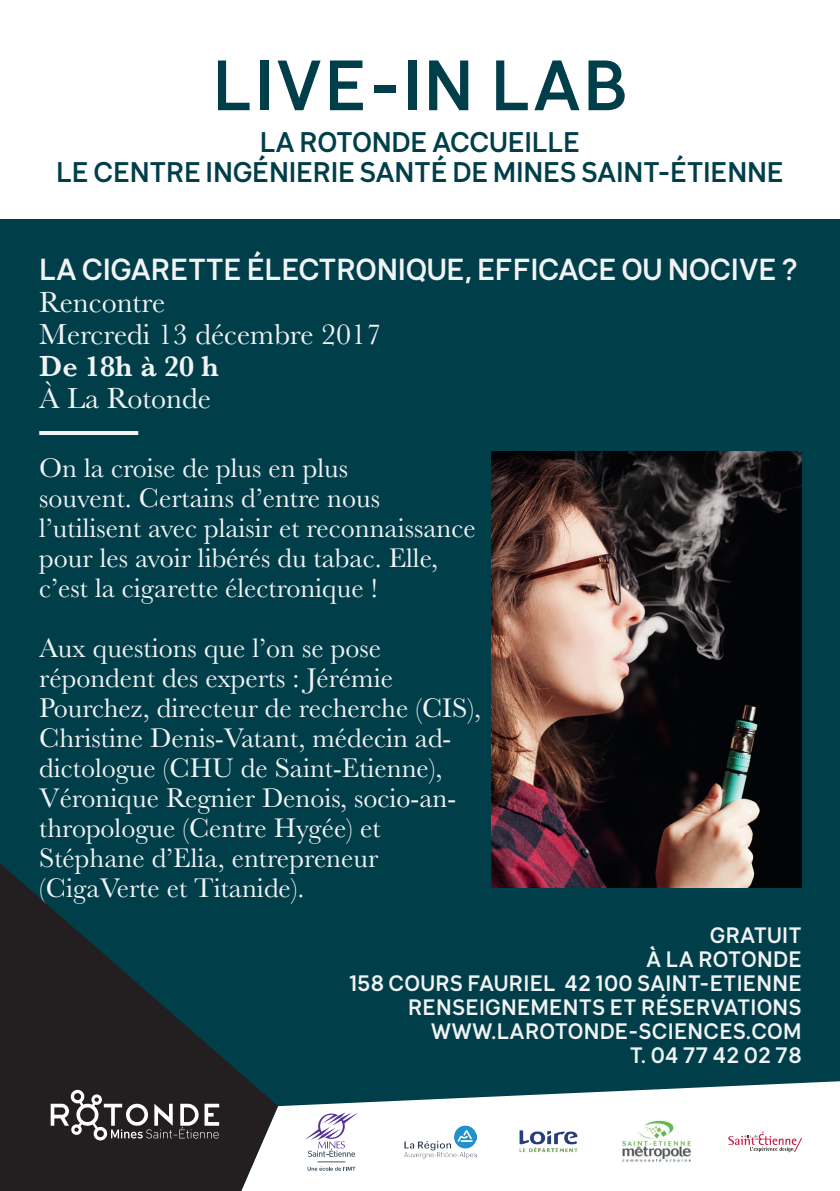
<style>
.page{position:relative;width:840px;height:1191px;background:#fff}
.page>*{position:absolute;margin:0;border:0;box-sizing:border-box;transform-origin:0 0}
.t1{font:500 70px "Klima";letter-spacing:.03em;color:#003e4a}
.t2{font:500 30px "Klima";letter-spacing:-.01em;color:#f2f3f4}
.t3{font:30px/32px "Baskerville";color:#f2f3f4}
.t4{font:600 30px "Baskerville";color:#f2f3f4}
.t5{font:28px/30px "Baskerville";color:#f2f3f4}
.t6{font:500 28px/30px "Klima";letter-spacing:-.01em;color:#003e4a;text-align:center}
.t7{font:500 22px/24px "Klima";letter-spacing:.01em;color:#f2f3f4;text-align:right}
</style>
<div class="page">
<div style="left:0;top:219px;width:839px;height:972px;background:#003e4a"></div>
<img style="left:491px;top:452px;width:310px;height:435px">
<hr style="left:39px;top:431px;width:99px;height:4px;background:#f2f3f4">
<svg style="left:278px;top:1081px;width:561px;height:110px;background:#d7e1e3"></svg>
<div style="left:297px;top:1107px;width:69px;height:69px;background:#fff"></div>
<svg style="left:305px;top:1112px;width:53px;height:58px"></svg>
<img style="left:403px;top:1125px;width:73px;height:33px">
<svg style="left:728px;top:1131px;width:73px;height:21px;background:#edd6db"></svg>
<img style="left:511px;top:1122px;width:74px;height:39px">
<img style="left:621px;top:1121px;width:70px;height:41px">
<svg style="left:0;top:863px;width:278px;height:328px;fill:#231f20"></svg>
<svg style="left:51px;top:1089px;width:168px;height:51px;background:#575354"></svg>
<h1 class="t1" style="left:212px;top:26px;width:416px">LIVE-IN LAB</h1>
<p class="t6" style="left:56px;top:124px;width:728px">LA ROTONDE ACCUEILLE<br>LE CENTRE INGÉNIERIE SANTÉ DE MINES SAINT-ÉTIENNE</p>
<p class="t2" style="left:39px;top:244px;width:760px">LA CIGARETTE ÉLECTRONIQUE, EFFICACE OU NOCIVE ?</p>
<p class="t3" style="left:39px;top:287px;width:343px">Rencontre<br>Mercredi 13 décembre 2017</p>
<p class="t4" style="left:39px;top:345px;width:181px">De 18h à 20 h</p>
<p class="t3" style="left:39px;top:383px;width:173px">À La Rotonde</p>
<p class="t5" style="left:39px;top:453px;width:437px">On la croise de plus en plus<br>souvent. Certains d’entre nous l’utilisent avec plaisir et reconnaissance pour les avoir libérés du tabac. Elle, c’est la cigarette électronique !</p>
<p class="t5" style="left:39px;top:633px;width:443px">Aux questions que l’on se pose répondent des experts : Jérémie Pourchez, directeur de recherche (CIS), Christine Denis-Vatant, médecin ad&shy;dictologue (CHU de Saint-Etienne), Véronique Regnier Denois, socio-an&shy;thropologue (Centre Hygée) et Stéphane d’Elia, entrepreneur (CigaVerte et Titanide).</p>
<p class="t7" style="left:349px;top:920px;width:454px">GRATUIT<br>À LA ROTONDE<br>158 COURS FAURIEL 42 100 SAINT-ETIENNE<br>RENSEIGNEMENTS ET RÉSERVATIONS<br>WWW.LAROTONDE-SCIENCES.COM<br>T. 04 77 42 02 78</p>
</div>
